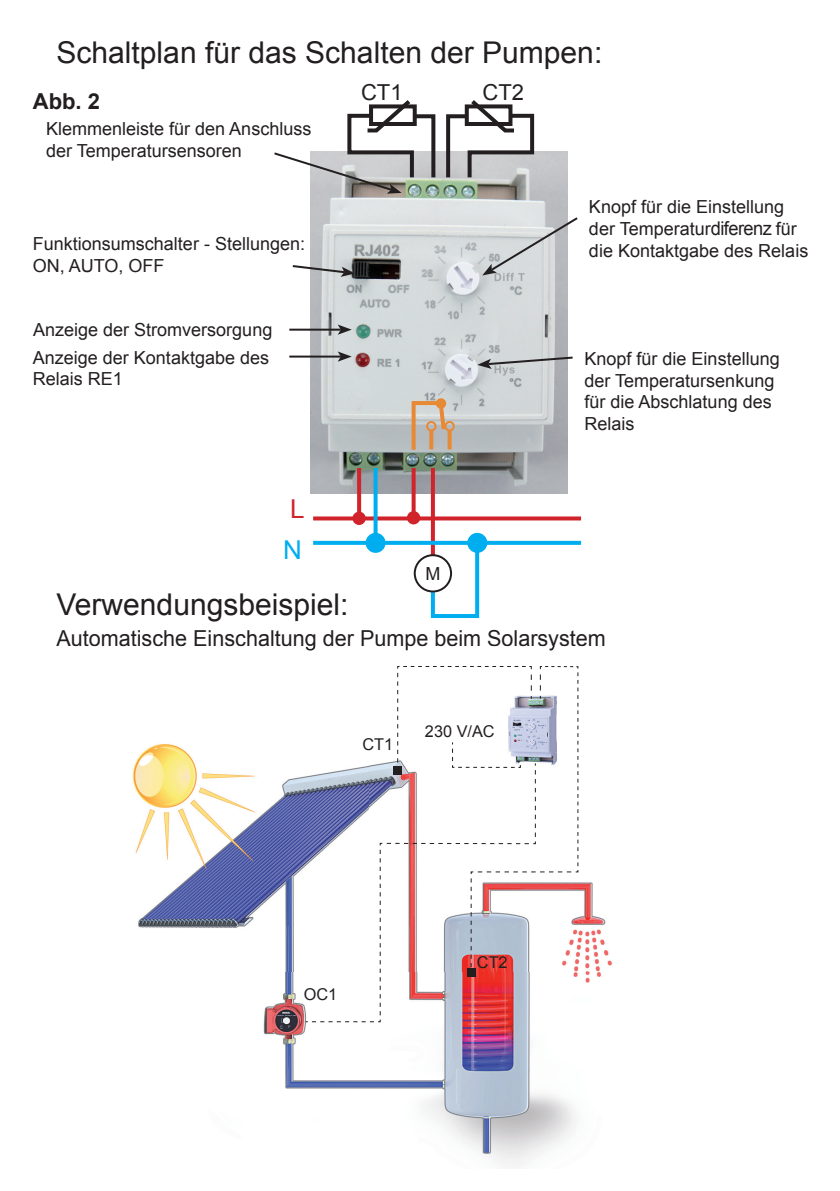
<style>
.page{position:relative;width:840px;height:1191px;background:#fff}
.page>*{position:absolute;margin:0;border:0;box-sizing:border-box;transform-origin:0 0}
.t1{font:30px "Arial";color:#231f20}
.t2{font:26px "Arial";color:#d1232a}
.t3{font:26px "Arial";color:#00aeef}
.t4{font:22px "Arial";color:#231f20}
.t5{font:700 22px "Arial";color:#231f20}
.t6{font:18px/21.6px "Arial";color:#231f20}
.t7{font:16.2px "Arial";color:#231f20}
.s1{font-size:19px}
</style>
<div class="page">
<img style="left:311px;top:151px;width:256px;height:342px">
<svg style="left:482px;top:215px;width:96px;height:60px;background:#ced1d2"></svg>
<svg style="left:477px;top:355px;width:96px;height:14px"></svg>
<svg style="left:292px;top:264px;width:63px;height:13px"></svg>
<hr style="left:289px;top:329px;width:51px;height:2px;background:#231f20">
<svg style="left:337px;top:324px;width:14px;height:11px"></svg>
<hr style="left:289px;top:355px;width:51px;height:2px;background:#231f20">
<svg style="left:337px;top:351px;width:14px;height:11px"></svg>
<svg style="left:313px;top:516px;width:267px;height:4px"></svg>
<svg style="left:357px;top:468px;width:4px;height:43px"></svg>
<svg style="left:411px;top:468px;width:4px;height:43px"></svg>
<svg style="left:430px;top:468px;width:4px;height:71px"></svg>
<div style="left:352px;top:511px;width:13px;height:14px;background:#d1232a;border-radius:50%"></div>
<div style="left:406px;top:511px;width:14px;height:13px;background:#d1232a;border-radius:50%"></div>
<svg style="left:313px;top:541px;width:267px;height:4px"></svg>
<svg style="left:373px;top:468px;width:4px;height:65px"></svg>
<svg style="left:428px;top:539px;width:53px;height:79px"></svg>
<div style="left:365px;top:533px;width:20px;height:20px;background:#00aeef;border-radius:50%"></div>
<div style="left:467px;top:533px;width:20px;height:20px;background:#00aeef;border-radius:50%"></div>
<div style="left:414px;top:555px;width:37px;height:36px;background:#fff;border-radius:50%"></div>
<div style="left:413px;top:554px;width:39px;height:38px;border:2px solid #231f20;border-radius:50%"></div>
<hr style="left:447px;top:430px;width:4px;height:19px;background:#e78935">
<div style="left:435px;top:398px;width:11px;height:10px;border:2px solid #e78935;border-radius:50%"></div>
<div style="left:444px;top:421px;width:10px;height:10px;border:2px solid #e78935;border-radius:50%"></div>
<svg style="left:409px;top:399px;width:39px;height:55px;background:#c8b39d"></svg>
<svg style="left:274px;top:100px;width:163px;height:94px"></svg>
<svg style="left:444px;top:100px;width:92px;height:81px"></svg>
<img style="left:132px;top:650px;width:480px;height:517px">
<img style="left:75px;top:646px;width:508px;height:4px">
<svg style="left:305px;top:762px;width:5px;height:260px"></svg>
<svg style="left:310px;top:665px;width:268px;height:357px"></svg>
<h1 class="t1" style="left:56px;top:33px;width:547px">Schaltplan für das Schalten der Pumpen:</h1>
<p class="t5" style="left:33px;top:86px;width:69px">Abb. 2</p>
<p class="t6" style="left:46px;top:118px;width:267px">Klemmenleiste für den Anschluss der Temperatursensoren</p>
<p class="t6" style="left:33px;top:233px;width:274px">Funktionsumschalter - Stellungen:<br>ON, AUTO, OFF</p>
<p class="t6" style="left:33px;top:316px;width:241px;line-height:27.6px">Anzeige der Stromversorgung<br>Anzeige der Kontaktgabe des</p>
<p class="t6" style="left:33px;top:368px;width:92px">Relais RE1</p>
<h2 class="t2" style="left:290px;top:492px;width:16px">L</h2>
<h2 class="t3" style="left:283px;top:532px;width:20px">N</h2>
<p class="t4" style="left:361px;top:78px;width:43px">CT1</p>
<p class="t4" style="left:482px;top:78px;width:43px">CT2</p>
<p class="t6" style="left:425px;top:563px;width:16px">M</p>
<p class="t6" style="left:588px;top:196px;width:221px">Knopf für die Einstellung der Temperatur<span class="s1">diferenz</span> für die Kontaktgabe des Relais</p>
<p class="t6" style="left:584px;top:348px;width:197px">Knopf für die Einstellung der Temperatursenkung für die Abschlatung des<br>Relais</p>
<h1 class="t1" style="left:56px;top:585px;width:293px">Verwendungsbeispiel:</h1>
<p class="t4" style="left:56px;top:624px;width:550px">Automatische Einschaltung der Pumpe beim Solarsystem</p>
<p class="t7" style="left:362px;top:733px;width:32px">CT1</p>
<p class="t7" style="left:425px;top:720px;width:71px">230 V/AC</p>
<p class="t7" style="left:303px;top:983px;width:35px">OC1</p>
<p class="t7" style="left:476px;top:952px;width:32px">CT2</p>
</div>
